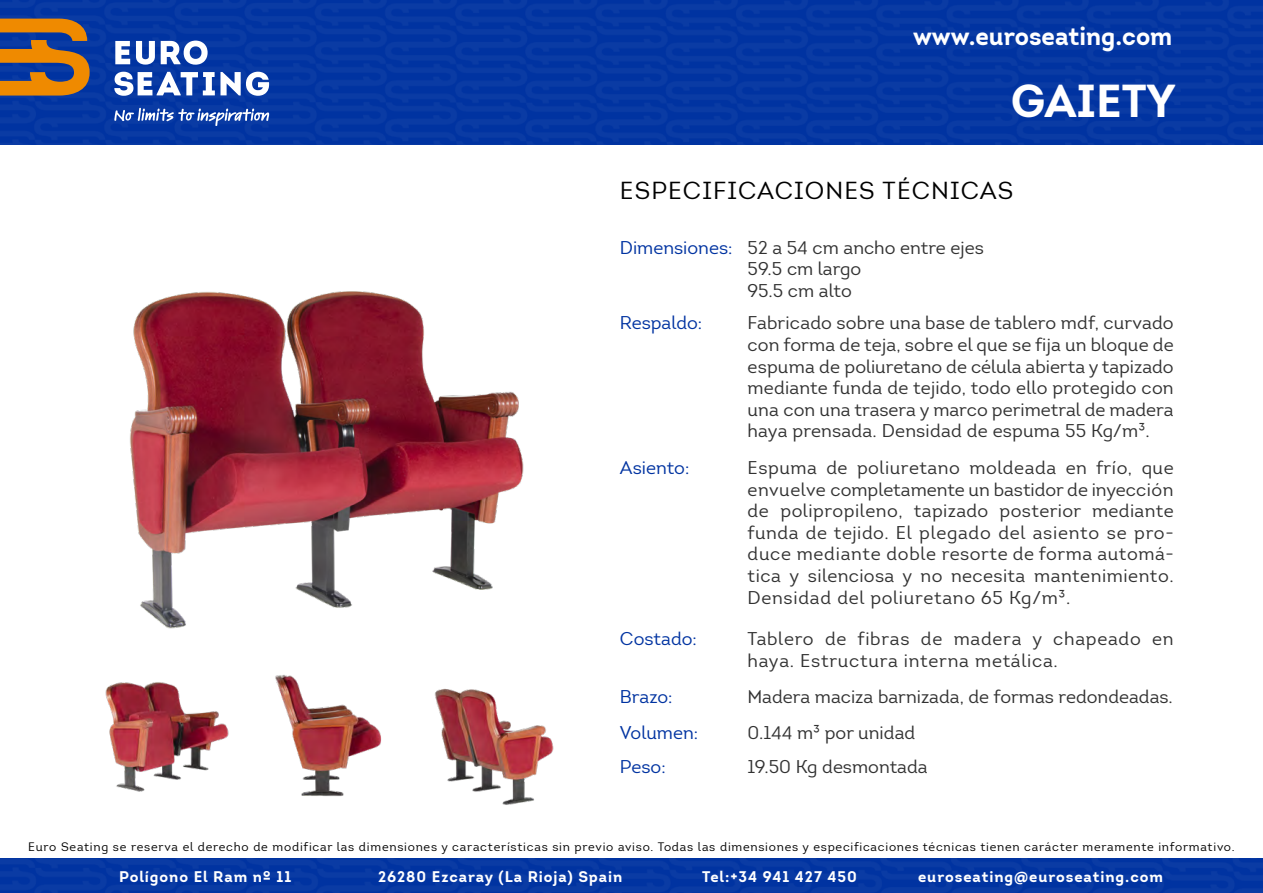
<style>
.page{position:relative;width:1263px;height:893px;background:#fff}
.page>*{position:absolute;margin:0;border:0;box-sizing:border-box;transform-origin:0 0}
.t1{font:700 45px "Intro";color:#fff}
.t2{font:700 25.5px "Intro";color:#fff;scale:.96 1}
.t3{font:24px "Intro";letter-spacing:.045em;color:#000}
.t4{font:18px/21.6px "Intro";letter-spacing:.01em;color:#323232;text-align:justify}
.t5{font:18px/21.6px "Intro";letter-spacing:.04em;color:#323232}
.t6{font:18px/34.7px "Intro";color:#0033a1}
.t7{font:700 15px "Intro";letter-spacing:.065em;color:#fff}
.t8{font:12px "Intro";letter-spacing:.065em;color:#000}
</style>
<div class="page">
<div style="left:0;top:0;width:1263px;height:145px;background:#0537a2"></div>
<svg style="left:115px;top:41px;width:15px;height:23px"></svg>
<svg style="left:161px;top:41px;width:47px;height:24px"></svg>
<svg style="left:136px;top:41px;width:19px;height:24px"></svg>
<svg style="left:114px;top:72px;width:155px;height:24px"></svg>
<svg style="left:0;top:19px;width:90px;height:77px;background:#8e6742"></svg>
<svg style="left:114px;top:108px;width:155px;height:18px;background:#4268b9"></svg>
<div style="left:0;top:859px;width:1263px;height:34px;background:#0738a3"></div>
<img style="left:275px;top:675px;width:107px;height:122px">
<img style="left:434px;top:688px;width:120px;height:117px">
<img style="left:130px;top:291px;width:394px;height:338px">
<img style="left:105px;top:682px;width:124px;height:110px">
<h2 class="t2" style="left:913px;top:19px;width:272px">www.euroseating.com</h2>
<h1 class="t1" style="left:1011px;top:72px;width:166px">GAIETY</h1>
<h3 class="t3" style="left:620px;top:176px;width:395px">ESPECIFICACIONES TÉCNICAS</h3>
<p class="t6" style="left:620px;top:230px;width:114px">Dimensiones:</p>
<p class="t6" style="left:620px;top:306px;width:84px">Respaldo:</p>
<p class="t6" style="left:620px;top:450px;width:71px">Asiento:</p>
<p class="t6" style="left:620px;top:622px;width:78px">Costado:</p>
<p class="t6" style="left:620px;top:680px;width:80px">Brazo:<br>Volumen:<br>Peso:</p>
<p class="t4" style="left:747px;top:237px;width:238px;text-align:left">52 a 54 cm ancho entre ejes<br>59.5 cm largo<br>95.5 cm alto</p>
<p class="t4" style="left:747px;top:312px;width:428px">Fabricado sobre una base de tablero mdf, curvado con forma de teja, sobre el que se fija un bloque de espuma de poliuretano de célula abierta y tapizado mediante funda de tejido, todo ello protegido con una con una trasera y marco perimetral de madera haya prensada. Densidad de espuma 55 Kg/m³.</p>
<p class="t4" style="left:747px;top:457px;width:428px">Espuma de poliuretano moldeada en frío, que envuelve completamente un bastidor de inyección de polipropileno, tapizado posterior mediante funda de tejido. El plegado del asiento se pro&shy;duce mediante doble resorte de forma automá&shy;tica y silenciosa y no necesita mantenimiento.<br>Densidad del poliuretano 65 Kg/m³.</p>
<p class="t5" style="left:747px;top:628px;width:428px">Tablero de fibras de madera y chapeado en haya. Estructura interna metálica.</p>
<p class="t4" style="left:747px;top:686px;width:427px">Madera maciza barnizada, de formas redondeadas.</p>
<p class="t4" style="left:747px;top:722px;width:169px">0.144 m³ por unidad</p>
<p class="t4" style="left:747px;top:756px;width:182px">19.50 Kg desmontada</p>
<p class="t8" style="left:28px;top:839px;width:1208px">Euro Seating se reserva el derecho de modificar las dimensiones y características sin previo aviso. Todas las dimensiones y especificaciones técnicas tienen carácter meramente informativo.</p>
<p class="t7" style="left:119px;top:867px;width:174px">Polígono El Ram nº 11</p>
<p class="t7" style="left:378px;top:867px;width:246px">26280 Ezcaray (La Rioja) Spain</p>
<p class="t7" style="left:702px;top:867px;width:156px">Tel:+34 941 427 450</p>
<p class="t7" style="left:918px;top:867px;width:246px">euroseating@euroseating.com</p>
</div>
